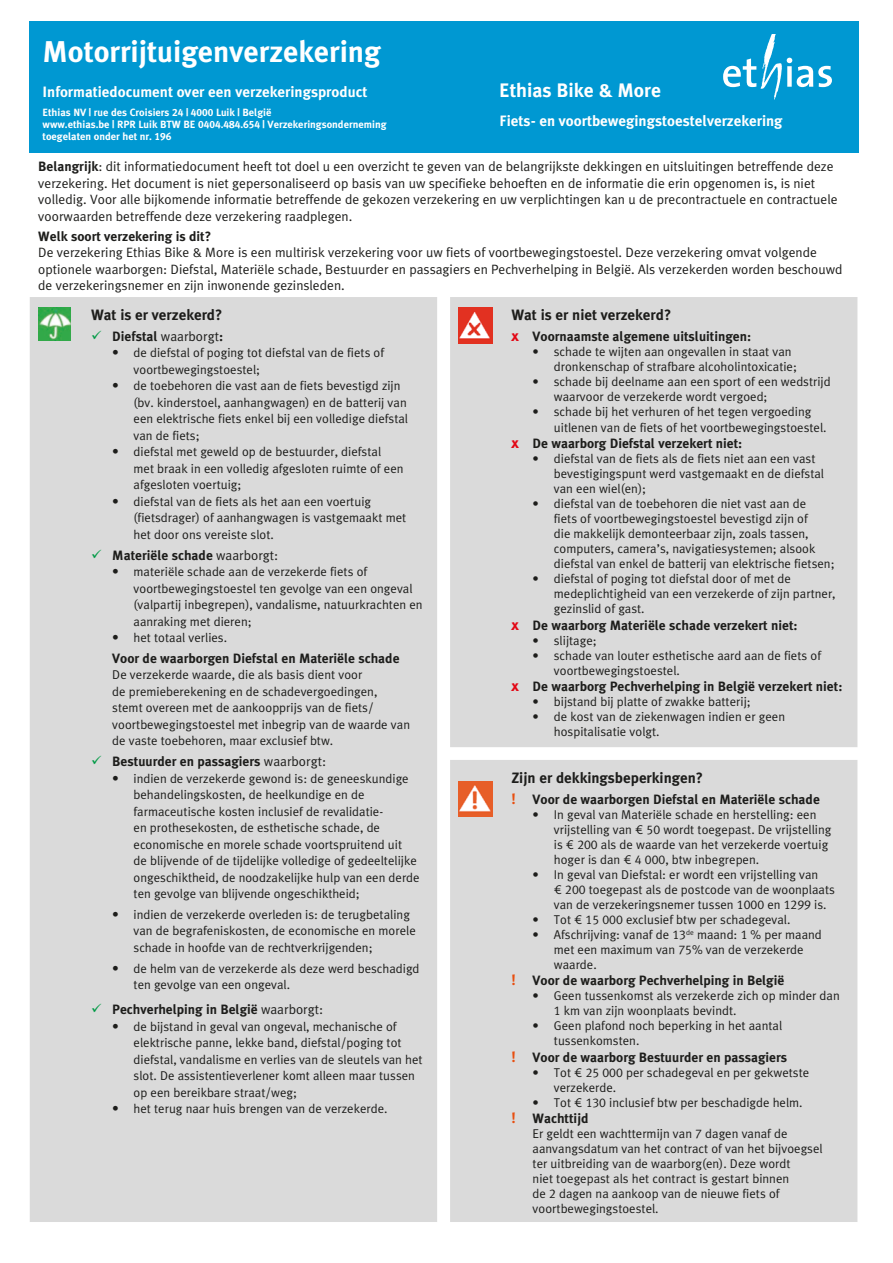
<style>
.page{position:relative;width:893px;height:1263px;background:#fff}
.page>*{position:absolute;margin:0;border:0;box-sizing:border-box;transform-origin:0 0}
.t1{font:700 30px "Meta Ethias";color:#fff}
.t2{font:700 19.5px "Meta Ethias";color:#fff}
.t3{font:700 15px "Meta Ethias";color:#fff}
.t4{font:700 15px "Meta Ethias";color:#1d1d1b}
.t5{font:13.5px/16.5px "Meta Ethias Normal";color:#1d1d1b}
.t6{font:700 13.5px "Meta Ethias";color:#1d1d1b}
.t7{font:12.75px/16.5px "Meta Ethias Normal";color:#1d1d1b}
.t8{font:700 10.5px/12px "Meta Ethias";color:#fff}
.s1{font-family:"Meta Ethias";font-weight:700}
.s2{color:#009a45}
.s3{font-family:"Meta Ethias Normal";font-weight:400}
.s4{font-size:13.5px}
.s5{font-size:15px;color:#e30614}
.s6{font-size:15px;color:#e84e0f}
</style>
<div class="page">
<div style="left:30px;top:21px;width:829px;height:132px;background:#0098d2"></div>
<svg style="left:723px;top:35px;width:109px;height:65px"></svg>
<div style="left:30px;top:297px;width:827px;height:925px;background:#dadada"></div>
<img style="left:39px;top:308px;width:31px;height:32px">
<img style="left:458px;top:308px;width:34px;height:36px">
<img style="left:458px;top:781px;width:34px;height:36px">
<svg style="left:102px;top:1014px;width:13px;height:1px"></svg>
<h1 class="t1" style="left:43px;top:34px;width:340px">Motorrijtuigenverzekering</h1>
<p class="t3" style="left:43px;top:83px;width:326px">Informatiedocument over een verzekeringsproduct</p>
<h2 class="t2" style="left:499px;top:79px;width:163px">Ethias Bike &amp; More</h2>
<p class="t8" style="left:43px;top:106px;width:345px">Ethias NV | rue des Croisiers 24 | 4000 Luik | België<br>www.ethias.be | RPR Luik BTW BE 0404.484.654 | Verzekeringsonderneming toegelaten onder het nr. 196</p>
<p class="t3" style="left:500px;top:112px;width:284px">Fiets- en voortbewegingstoestelverzekering</p>
<p class="t5" style="left:38px;top:158px;width:801px"><span class="s1">Belangrijk</span>: dit informatiedocument heeft tot doel u een overzicht te geven van de belangrijkste dekkingen en uitsluitingen betreffende deze verzekering. Het document is niet gepersonaliseerd op basis van uw specifieke behoeften en de informatie die erin opgenomen is, is niet volledig. Voor alle bijkomende informatie betreffende de gekozen verzekering en uw verplichtingen kan u de precontractuele en contractuele voorwaarden betreffende deze verzekering raadplegen.</p>
<p class="t6" style="left:38px;top:228px;width:175px">Welk soort verzekering is dit?</p>
<p class="t5" style="left:38px;top:244px;width:806px">De verzekering Ethias Bike &amp; More is een multirisk verzekering voor uw fiets of voortbewegingstoestel. Deze verzekering omvat volgende optionele waarborgen: Diefstal, Materiële schade, Bestuurder en passagiers en Pechverhelping in België. Als verzekerden worden beschouwd de verzekeringsnemer en zijn inwonende gezinsleden.</p>
<p class="t4" style="left:91px;top:306px;width:133px">Wat is er verzekerd?</p>
<p class="t6" style="left:91px;top:328px;width:134px"><span class="s2">✓</span> Diefstal <span class="s3">waarborgt</span>:</p>
<p class="t7" style="left:134px;top:344px;width:252px;text-indent:-21px"><span class="s4">•</span> de diefstal of poging tot diefstal van de fiets of voortbewegingstoestel;</p>
<p class="t7" style="left:134px;top:377px;width:276px;text-indent:-21px"><span class="s4">•</span> de toebehoren die vast aan de fiets bevestigd zijn (bv. kinderstoel, aanhangwagen) en de batterij van een elektrische fiets enkel bij een volledige diefstal van de fiets;</p>
<p class="t7" style="left:134px;top:443px;width:271px;text-indent:-21px"><span class="s4">•</span> diefstal met geweld op de bestuurder, diefstal met braak in een volledig afgesloten ruimte of een afgesloten voertuig;</p>
<p class="t7" style="left:134px;top:493px;width:274px;text-indent:-21px"><span class="s4">•</span> diefstal van de fiets als het aan een voertuig (fietsdrager) of aanhangwagen is vastgemaakt met het door ons vereiste slot.</p>
<p class="t6" style="left:91px;top:547px;width:189px"><span class="s2">✓</span> Materiële schade <span class="s3">waarborgt:</span></p>
<p class="t7" style="left:134px;top:563px;width:291px;text-indent:-21px"><span class="s4">•</span> materiële schade aan de verzekerde fiets of voortbewegingstoestel ten gevolge van een ongeval (valpartij inbegrepen), vandalisme, natuurkrachten en aanraking met dieren;</p>
<p class="t7" style="left:112px;top:629px;width:116px"><span class="s4">•</span> het totaal verlies.</p>
<p class="t6" style="left:112px;top:650px;width:289px">Voor de waarborgen Diefstal en Materiële schade</p>
<p class="t7" style="left:112px;top:666px;width:299px">De verzekerde waarde, die als basis dient voor<br>de premieberekening en de schadevergoedingen, stemt overeen met de aankoopprijs van de fiets/ voortbewegingstoestel met inbegrip van de waarde van de vaste toebehoren, maar exclusief btw.</p>
<p class="t6" style="left:91px;top:754px;width:237px"><span class="s2">✓</span> Bestuurder en passagiers <span class="s3">waarborgt:</span></p>
<p class="t7" style="left:134px;top:770px;width:288px;text-indent:-21px"><span class="s4">•</span> indien de verzekerde gewond is: de geneeskundige behandelingskosten, de heelkundige en de farmaceutische kosten inclusief de revalidatie-<br>en prothesekosten, de esthetische schade, de economische en morele schade voortspruitend uit<br>de blijvende of de tijdelijke volledige of gedeeltelijke ongeschiktheid, de noodzakelijke hulp van een derde ten gevolge van blijvende ongeschiktheid;</p>
<p class="t7" style="left:134px;top:906px;width:284px;text-indent:-21px"><span class="s4">•</span> indien de verzekerde overleden is: de terugbetaling van de begrafeniskosten, de economische en morele schade in hoofde van de rechtverkrijgenden;</p>
<p class="t7" style="left:134px;top:960px;width:287px;text-indent:-21px"><span class="s4">•</span> de helm van de verzekerde als deze werd beschadigd ten gevolge van een ongeval.</p>
<p class="t6" style="left:91px;top:1002px;width:234px"><span class="s2">✓</span> Pechverhelping in België <span class="s3">waarborgt:</span></p>
<p class="t7" style="left:134px;top:1018px;width:291px;text-indent:-21px"><span class="s4">•</span> de bijstand in geval van ongeval, mechanische of elektrische panne, lekke band, diefstal/poging tot diefstal, vandalisme en verlies van de sleutels van het slot. De assistentieverlener komt alleen maar tussen op een bereikbare straat/weg;</p>
<p class="t7" style="left:112px;top:1100px;width:277px"><span class="s4">•</span> het terug naar huis brengen van de verzekerde.</p>
<p class="t4" style="left:511px;top:306px;width:162px">Wat is er niet verzekerd?</p>
<p class="t6" style="left:511px;top:328px;width:241px"><span class="s5">x</span> Voornaamste algemene uitsluitingen:</p>
<p class="t7" style="left:554px;top:344px;width:245px;line-height:15px;text-indent:-21px">• schade te wijten aan ongevallen in staat van dronkenschap of strafbare alcoholintoxicatie;</p>
<p class="t7" style="left:554px;top:374px;width:278px;line-height:15px;text-indent:-21px">• schade bij deelname aan een sport of een wedstrijd waarvoor de verzekerde wordt vergoed;</p>
<p class="t7" style="left:554px;top:403px;width:274px;line-height:15.8px;text-indent:-21px">• schade bij het verhuren of het tegen vergoeding uitlenen van de fiets of het voortbewegingstoestel.</p>
<p class="t6" style="left:511px;top:436px;width:232px"><span class="s5">x</span> De waarborg Diefstal verzekert niet:</p>
<p class="t7" style="left:554px;top:451px;width:272px;line-height:15px;text-indent:-21px">• diefstal van de fiets als de fiets niet aan een vast bevestigingspunt werd vastgemaakt en de diefstal van een wiel(en);</p>
<p class="t7" style="left:554px;top:496px;width:282px;line-height:15px;text-indent:-21px">• diefstal van de toebehoren die niet vast aan de<br>fiets of voortbewegingstoestel bevestigd zijn of<br>die makkelijk demonteerbaar zijn, zoals tassen, computers, camera’s, navigatiesystemen; alsook diefstal van enkel de batterij van elektrische fietsen;</p>
<p class="t7" style="left:554px;top:571px;width:283px;line-height:15px;text-indent:-21px">• diefstal of poging tot diefstal door of met de medeplichtigheid van een verzekerde of zijn partner, gezinslid of gast.</p>
<p class="t6" style="left:511px;top:617px;width:288px"><span class="s5">x</span> De waarborg Materiële schade verzekert niet:</p>
<p class="t7" style="left:533px;top:632px;width:66px">• slijtage;</p>
<p class="t7" style="left:554px;top:647px;width:269px;line-height:15px;text-indent:-21px">• schade van louter esthetische aard aan de fiets of voortbewegingstoestel.</p>
<p class="t6" style="left:511px;top:679px;width:333px"><span class="s5">x</span> De waarborg Pechverhelping in België verzekert niet:</p>
<p class="t7" style="left:533px;top:693px;width:220px">• bijstand bij platte of zwakke batterij;</p>
<p class="t7" style="left:554px;top:709px;width:233px;line-height:15px;text-indent:-21px">• de kost van de ziekenwagen indien er geen hospitalisatie volgt.</p>
<p class="t4" style="left:511px;top:769px;width:193px">Zijn er dekkingsbeperkingen?</p>
<p class="t6" style="left:511px;top:791px;width:310px"><span class="s6">!</span> Voor de waarborgen Diefstal en Materiële schade</p>
<p class="t7" style="left:554px;top:807px;width:279px;line-height:15px;text-indent:-21px">• In geval van Materiële schade en herstelling: een vrijstelling van € 50 wordt toegepast. De vrijstelling is € 200 als de waarde van het verzekerde voertuig hoger is dan € 4 000, btw inbegrepen.</p>
<p class="t7" style="left:554px;top:866px;width:283px;line-height:15px;text-indent:-21px">• In geval van Diefstal: er wordt een vrijstelling van<br>€ 200 toegepast als de postcode van de woonplaats van de verzekeringsnemer tussen 1000 en 1299 is.</p>
<p class="t7" style="left:533px;top:911px;width:259px">• Tot € 15 000 exclusief btw per schadegeval.</p>
<p class="t7" style="left:554px;top:926px;width:269px;line-height:15px;text-indent:-21px">• Afschrijving: vanaf de 13<sup>de</sup> maand: 1 % per maand met een maximum van 75% van de verzekerde waarde.</p>
<p class="t6" style="left:511px;top:973px;width:274px"><span class="s6">!</span> Voor de waarborg Pechverhelping in België</p>
<p class="t7" style="left:554px;top:988px;width:287px;line-height:15px;text-indent:-21px">• Geen tussenkomst als verzekerde zich op minder dan<br>1 km van zijn woonplaats bevindt.</p>
<p class="t7" style="left:554px;top:1018px;width:230px;line-height:15px;text-indent:-21px">• Geen plafond noch beperking in het aantal tussenkomsten.</p>
<p class="t6" style="left:511px;top:1049px;width:277px"><span class="s6">!</span> Voor de waarborg Bestuurder en passagiers</p>
<p class="t7" style="left:554px;top:1065px;width:257px;line-height:15px;text-indent:-21px">• Tot € 25 000 per schadegeval en per gekwetste verzekerde.</p>
<p class="t7" style="left:533px;top:1094px;width:271px">• Tot € 130 inclusief btw per beschadigde helm.</p>
<p class="t6" style="left:511px;top:1111px;width:79px"><span class="s6">!</span> Wachttijd</p>
<p class="t7" style="left:533px;top:1126px;width:292px;line-height:15px">Er geldt een wachttermijn van 7 dagen vanaf de aanvangsdatum van het contract of van het bijvoegsel ter uitbreiding van de waarborg(en). Deze wordt<br>niet toegepast als het contract is gestart binnen<br>de 2 dagen na aankoop van de nieuwe fiets of voortbewegingstoestel.</p>
</div>
